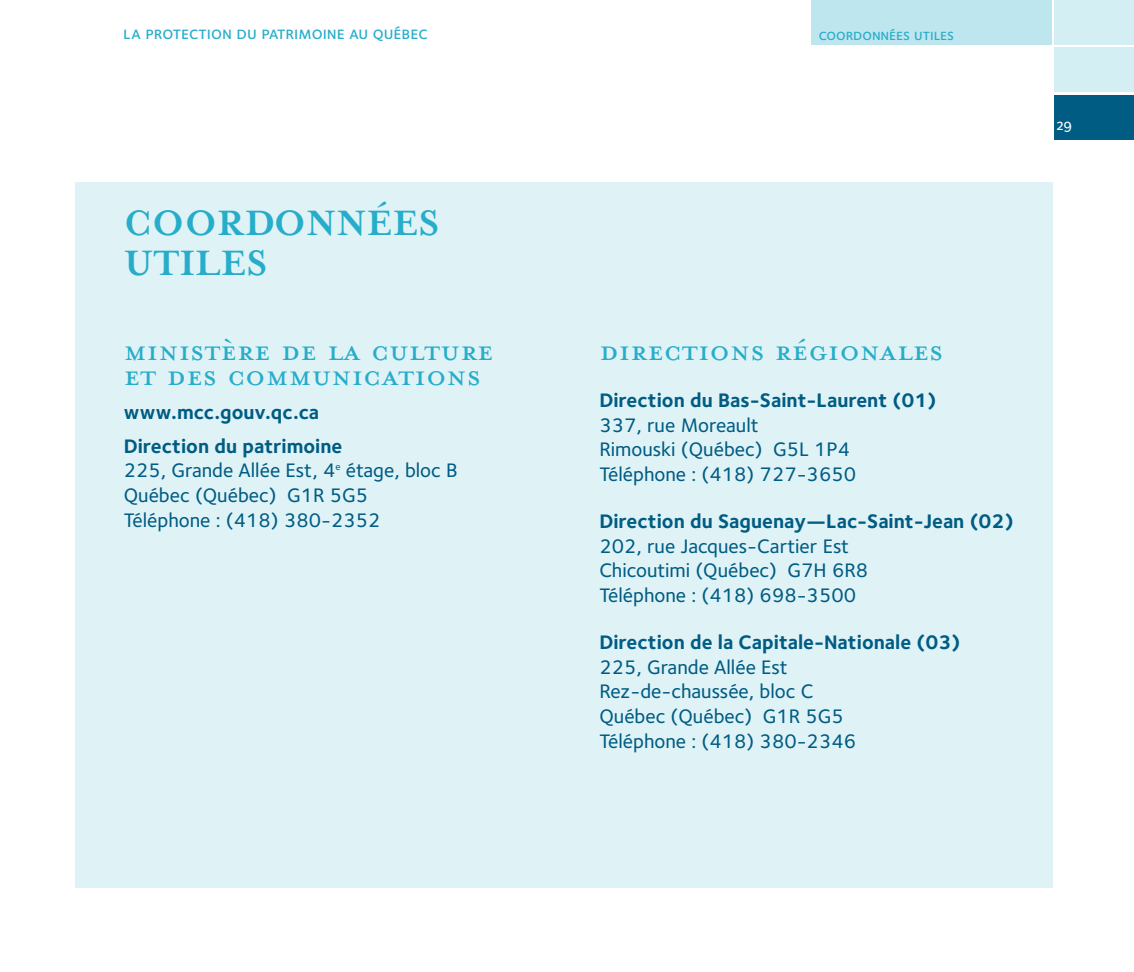
<style>
.page{position:relative;width:1134px;height:972px;background:#fff}
.page>*{position:absolute;margin:0;border:0;box-sizing:border-box;transform-origin:0 0}
.t1{font:40.5px "Mrs Eaves Petite Caps";color:#27adca}
.t2{font:700 40.5px/40.5px "Mrs Eaves";color:#27adca}
.t3{font:500 20.25px/24.8px "Foundry Sterling";color:#005c83}
.t4{font:700 20.25px/33.8px "Foundry Sterling";color:#005c83}
.t5{font:18px "Foundry Sterling Medium Expert";color:#27adca}
.t6{font:15.75px "Foundry Sterling Medium Expert";color:#27adca}
.t7{font:15.75px "Foundry Sterling Medium Expert";color:#fff}
</style>
<div class="page">
<div style="left:76px;top:183px;width:977px;height:705px;background:#dff3f7"></div>
<div style="left:811px;top:0;width:240px;height:45px;background:#bee6ef"></div>
<div style="left:1054px;top:0;width:80px;height:45px;background:#d4eff4"></div>
<div style="left:1054px;top:47px;width:80px;height:45px;background:#d4eff4"></div>
<div style="left:1054px;top:95px;width:80px;height:45px;background:#005c83"></div>
<p class="t5" style="left:123px;top:22px;width:306px">la protection du patrimoine au québec</p>
<p class="t6" style="left:819px;top:25px;width:137px">coordonnées utiles</p>
<h1 class="t2" style="left:124px;top:200px;width:317px">COORDONNÉES<br>UTILES</h1>
<h1 class="t1" style="left:124px;top:322px;width:372px">ministère de la culture</h1>
<h1 class="t1" style="left:124px;top:347px;width:359px">et des communications</h1>
<p class="t4" style="left:124px;top:397px;width:220px">www.mcc.gouv.qc.ca<br>Direction du patrimoine</p>
<p class="t3" style="left:124px;top:460px;width:335px">225, Grande Allée Est, 4<sup>e</sup> étage, bloc B<br>Québec (Québec) G1R 5G5<br>Téléphone : (418) 380-2352</p>
<h1 class="t1" style="left:599px;top:322px;width:345px">directions régionales</h1>
<p class="t4" style="left:599px;top:385px;width:339px">Direction du Bas-Saint-Laurent (01)</p>
<p class="t3" style="left:599px;top:414px;width:258px">337, rue Moreault<br>Rimouski (Québec) G5L 1P4<br>Téléphone : (418) 727-3650</p>
<p class="t4" style="left:599px;top:506px;width:416px">Direction du Saguenay—Lac-Saint-Jean (02)</p>
<p class="t3" style="left:599px;top:535px;width:270px">202, rue Jacques-Cartier Est<br>Chicoutimi (Québec) G7H 6R8<br>Téléphone : (418) 698-3500</p>
<p class="t4" style="left:599px;top:627px;width:363px">Direction de la Capitale-Nationale (03)</p>
<p class="t3" style="left:599px;top:656px;width:258px">225, Grande Allée Est<br>Rez-de-chaussée, bloc C<br>Québec (Québec) G1R 5G5<br>Téléphone : (418) 380-2346</p>
<p class="t7" style="left:1057px;top:115px;width:17px">29</p>
</div>
